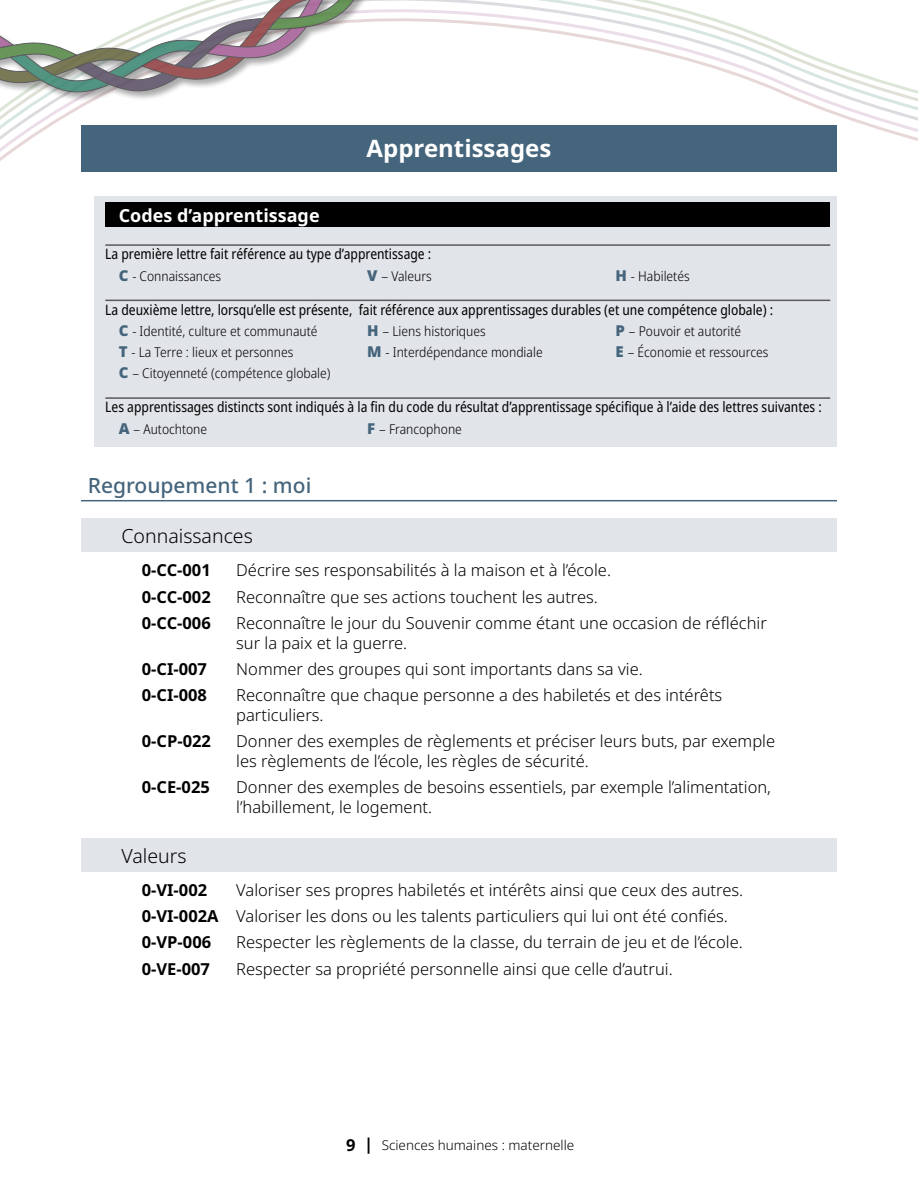
<style>
.page{position:relative;width:918px;height:1188px;background:#fff}
.page>*{position:absolute;margin:0;border:0;box-sizing:border-box;transform-origin:0 0}
.H2_White{font:700 24px "Noto Sans";color:#fff}
.Header_Outcomes{font:500 21px "Noto Sans";color:#45657d}
.GLO{font:300 19.5px "Noto Sans";color:#000}
.Legend_Title{font:700 18px "Noto Sans";color:#fff}
.Learning_Outcome{font:300 16.5px/19.8px "Noto Sans";color:#000}
.Learning_Outcome-2{font:700 16.5px "Noto Sans";color:#000}
.Legend_Text_line{font:semi-condensed 14.4px "Noto Sans";color:#000;scale:.93 1}
.Legend_Text{font:300 semi-condensed 13.5px "Noto Sans";color:#000}
.Legend_Text_new_sub_line_copy{font:300 semi-condensed 13.5px "Noto Sans";color:#000}
.t1{font:300 13.5px "Noto Sans";color:#000}
.s1{font-weight:900;font-stretch:normal;font-size:15px;color:#45657d}
.s2{font-weight:700}
.s3{font-weight:700;font-size:16.5px}
</style>
<div class="page">
<svg style="left:0;top:0;width:918px;height:172px"></svg>
<div style="left:0;top:0;width:515px;height:102px;background:#000;opacity:.4"></div>
<svg style="left:0;top:0;width:407px;height:96px"></svg>
<div style="left:81px;top:125px;width:756px;height:46px;background:#45657d"></div>
<hr style="left:81px;top:500px;width:756px;height:1px;background:#45657d">
<div style="left:81px;top:519px;width:756px;height:33px;background:#e1e4e8"></div>
<div style="left:81px;top:838px;width:756px;height:34px;background:#e1e4e8"></div>
<div style="left:94px;top:196px;width:743px;height:250px;background:#e1e4e8"></div>
<div style="left:105px;top:203px;width:725px;height:24px;background:#000"></div>
<hr style="left:105px;top:244px;width:725px;height:2px;background:#58595b">
<hr style="left:105px;top:300px;width:725px;height:1px;background:#58595b">
<hr style="left:105px;top:397px;width:725px;height:2px;background:#58595b">
<h2 class="H2_White" style="left:367px;top:132px;width:186px">Apprentissages</h2>
<h2 class="Legend_Title" style="left:119px;top:203px;width:202px">Codes d’apprentissage</h2>
<h3 class="Legend_Text_line" style="left:105px;top:244px;width:352px">La première lettre fait référence au type d’apprentissage :</h3>
<p class="Legend_Text" style="left:119px;top:266px;width:104px"><span class="s1">C</span> - Connaissances</p>
<p class="Legend_Text" style="left:367px;top:266px;width:66px"><span class="s1">V</span> – Valeurs</p>
<p class="Legend_Text" style="left:616px;top:266px;width:76px"><span class="s1">H</span> - Habiletés</p>
<h3 class="Legend_Text_line" style="left:105px;top:299px;width:720px">La deuxième lettre, lorsqu’elle est présente, fait référence aux apprentissages durables (et une compétence globale) :</h3>
<p class="Legend_Text" style="left:119px;top:322px;width:200px"><span class="s1">C</span> - Identité, culture et communauté</p>
<p class="Legend_Text" style="left:119px;top:343px;width:176px"><span class="s1">T</span> - La Terre : lieux et personnes</p>
<p class="Legend_Text" style="left:367px;top:322px;width:120px"><span class="s1">H</span> – Liens historiques</p>
<p class="Legend_Text" style="left:367px;top:343px;width:177px"><span class="s1">M</span> - Interdépendance mondiale</p>
<p class="Legend_Text" style="left:616px;top:322px;width:127px"><span class="s1">P</span> – Pouvoir et autorité</p>
<p class="Legend_Text" style="left:616px;top:343px;width:154px"><span class="s1">E</span> – Économie et ressources</p>
<p class="Legend_Text_new_sub_line_copy" style="left:119px;top:364px;width:213px"><span class="s1">C</span> – Citoyenneté (compétence globale)</p>
<h3 class="Legend_Text_line" style="left:105px;top:397px;width:772px">Les apprentissages distincts sont indiqués à la fin du code du résultat d’apprentissage spécifique à l’aide des lettres suivantes :</h3>
<p class="Legend_Text" style="left:119px;top:419px;width:90px"><span class="s1">A</span> – Autochtone</p>
<p class="Legend_Text" style="left:367px;top:419px;width:96px"><span class="s1">F</span> – Francophone</p>
<h3 class="Header_Outcomes" style="left:88px;top:471px;width:225px">Regroupement 1 : moi</h3>
<h4 class="GLO" style="left:122px;top:522px;width:133px">Connaissances</h4>
<p class="Learning_Outcome-2" style="left:142px;top:559px;width:71px">0-CC-001</p>
<p class="Learning_Outcome" style="left:236px;top:561px;width:376px">Décrire ses responsabilités à la maison et à l’école.</p>
<p class="Learning_Outcome-2" style="left:142px;top:585px;width:71px">0-CC-002</p>
<p class="Learning_Outcome" style="left:236px;top:587px;width:363px">Reconnaître que ses actions touchent les autres.</p>
<p class="Learning_Outcome-2" style="left:142px;top:611px;width:71px">0-CC-006</p>
<p class="Learning_Outcome" style="left:236px;top:613px;width:532px">Reconnaître le jour du Souvenir comme étant une occasion de réfléchir sur la paix et la guerre.</p>
<p class="Learning_Outcome-2" style="left:142px;top:657px;width:67px">0-CI-007</p>
<p class="Learning_Outcome" style="left:236px;top:660px;width:408px">Nommer des groupes qui sont importants dans sa vie.</p>
<p class="Learning_Outcome-2" style="left:142px;top:684px;width:67px">0-CI-008</p>
<p class="Learning_Outcome" style="left:236px;top:686px;width:488px">Reconnaître que chaque personne a des habiletés et des intérêts particuliers.</p>
<p class="Learning_Outcome-2" style="left:142px;top:730px;width:71px">0-CP-022</p>
<p class="Learning_Outcome" style="left:236px;top:732px;width:540px">Donner des exemples de règlements et préciser leurs buts, par exemple les règlements de l’école, les règles de sécurité.</p>
<p class="Learning_Outcome-2" style="left:142px;top:776px;width:70px">0-CE-025</p>
<p class="Learning_Outcome" style="left:236px;top:778px;width:536px">Donner des exemples de besoins essentiels, par exemple l’alimentation, l’habillement, le logement.</p>
<h4 class="GLO" style="left:122px;top:842px;width:67px">Valeurs</h4>
<p class="Learning_Outcome-2" style="left:142px;top:878px;width:67px">0-VI-002</p>
<p class="Learning_Outcome" style="left:236px;top:880px;width:508px">Valoriser ses propres habiletés et intérêts ainsi que ceux des autres.</p>
<p class="Learning_Outcome" style="left:142px;top:907px;width:588px"><span class="s2">0-VI-002A</span> Valoriser les dons ou les talents particuliers qui lui ont été confiés.</p>
<p class="Learning_Outcome-2" style="left:142px;top:931px;width:71px">0-VP-006</p>
<p class="Learning_Outcome" style="left:236px;top:933px;width:508px">Respecter les règlements de la classe, du terrain de jeu et de l’école.</p>
<p class="Learning_Outcome-2" style="left:142px;top:957px;width:70px">0-VE-007</p>
<p class="Learning_Outcome" style="left:236px;top:959px;width:438px">Respecter sa propriété personnelle ainsi que celle d’autrui.</p>
<p class="t1" style="left:346px;top:1135px;width:230px"><span class="s3">9 |</span> Sciences humaines : maternelle</p>
</div>
